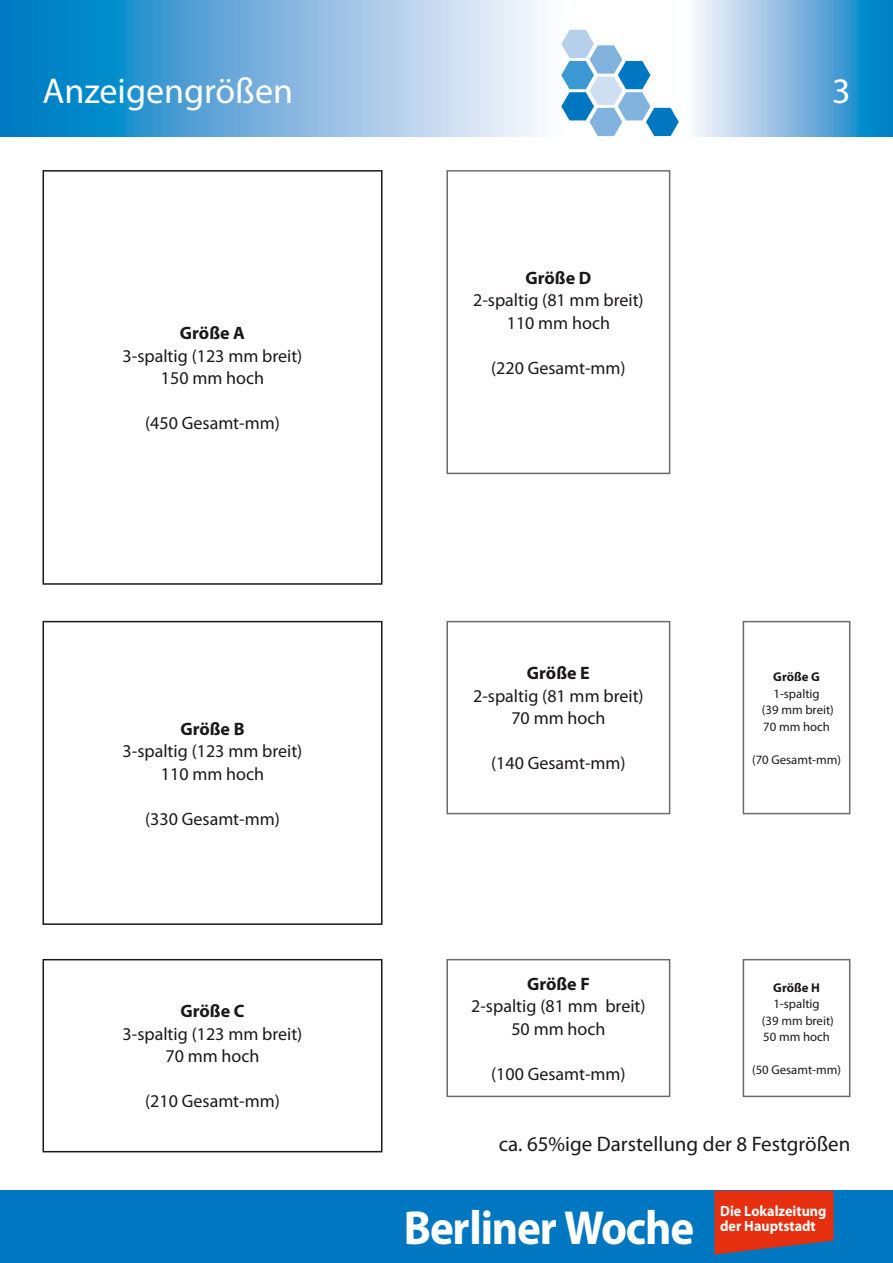
<style>
.page{position:relative;width:893px;height:1263px;background:#fff}
.page>*{position:absolute;margin:0;border:0;box-sizing:border-box;transform-origin:0 0}
.t1{font:700 48px "Myriad Pro";letter-spacing:-.025em;color:#fff;scale:.94 1}
.t2{font:36px "Myriad Pro";color:#fff}
.t3{font:21px "Myriad Pro";color:#1b1819}
.t4{font:18px/22.5px "Myriad Pro";color:#1b1819;text-align:center}
.t5{font:700 18px "Myriad Pro";color:#1b1819}
.t6{font:700 14.85px "Myriad Pro";color:#fff;scale:.95 1}
.t7{font:12.75px/16.5px "Myriad Pro";color:#1b1819;text-align:center}
.t8{font:700 12.75px "Myriad Pro";color:#1b1819}
</style>
<div class="page">
<div style="left:0;top:1191px;width:893px;height:72px;background:#0077c0"></div>
<svg style="left:714px;top:1191px;width:119px;height:63px;background:#cc3620"></svg>
<svg style="left:0;top:0;width:893px;height:136px;background:#7fbae0"></svg>
<svg style="left:561px;top:30px;width:118px;height:106px"></svg>
<div style="left:43px;top:959px;width:339px;height:193px;border:2px solid #1b1819"></div>
<div style="left:43px;top:621px;width:339px;height:304px;border:2px solid #1b1819"></div>
<div style="left:43px;top:170px;width:339px;height:415px;border:2px solid #1b1819"></div>
<div style="left:446px;top:621px;width:224px;height:193px;border:2px solid #6a6b6d"></div>
<div style="left:446px;top:959px;width:224px;height:138px;border:2px solid #6a6b6d"></div>
<div style="left:446px;top:170px;width:224px;height:304px;border:2px solid #6a6b6d"></div>
<div style="left:743px;top:959px;width:107px;height:138px;border:2px solid #6a6b6d"></div>
<div style="left:743px;top:621px;width:107px;height:193px;border:2px solid #6a6b6d"></div>
<h2 class="t2" style="left:43px;top:69px;width:252px">Anzeigengrößen</h2>
<h2 class="t2" style="left:832px;top:69px;width:20px">3</h2>
<p class="t5" style="left:180px;top:321px;width:67px">Größe A</p>
<p class="t4" style="left:123px;top:344px;width:181px">3-spaltig (123 mm breit)<br>150 mm hoch</p>
<p class="t4" style="left:145px;top:412px;width:136px">(450 Gesamt-mm)</p>
<p class="t5" style="left:180px;top:717px;width:66px">Größe B</p>
<p class="t4" style="left:123px;top:739px;width:181px">3-spaltig (123 mm breit)<br>110 mm hoch</p>
<p class="t4" style="left:145px;top:807px;width:136px">(330 Gesamt-mm)</p>
<p class="t5" style="left:180px;top:999px;width:66px">Größe C</p>
<p class="t4" style="left:123px;top:1022px;width:181px">3-spaltig (123 mm breit)<br>70 mm hoch</p>
<p class="t4" style="left:145px;top:1090px;width:136px">(210 Gesamt-mm)</p>
<p class="t5" style="left:525px;top:266px;width:67px">Größe D</p>
<p class="t4" style="left:473px;top:289px;width:172px">2-spaltig (81 mm breit)<br>110 mm hoch</p>
<p class="t4" style="left:491px;top:356px;width:136px">(220 Gesamt-mm)</p>
<p class="t5" style="left:527px;top:661px;width:64px">Größe E</p>
<p class="t4" style="left:473px;top:684px;width:172px">2-spaltig (81 mm breit)<br>70 mm hoch</p>
<p class="t4" style="left:491px;top:752px;width:136px">(140 Gesamt-mm)</p>
<p class="t5" style="left:527px;top:972px;width:64px">Größe F</p>
<p class="t4" style="left:471px;top:995px;width:176px">2-spaltig (81 mm breit)<br>50 mm hoch</p>
<p class="t4" style="left:491px;top:1062px;width:136px">(100 Gesamt-mm)</p>
<p class="t8" style="left:773px;top:668px;width:48px">Größe G</p>
<p class="t7" style="left:762px;top:685px;width:73px">1-spaltig<br>(39 mm breit)<br>70 mm hoch</p>
<p class="t7" style="left:752px;top:751px;width:90px">(70 Gesamt-mm)</p>
<p class="t8" style="left:773px;top:979px;width:48px">Größe H</p>
<p class="t7" style="left:762px;top:995px;width:73px">1-spaltig<br>(39 mm breit)<br>50 mm hoch</p>
<p class="t7" style="left:752px;top:1061px;width:90px">(50 Gesamt-mm)</p>
<p class="t3" style="left:499px;top:1131px;width:353px">ca. 65%ige Darstellung der 8 Festgrößen</p>
<p class="t6" style="left:720px;top:1201px;width:113px">Die Lokalzeitung</p>
<h1 class="t1" style="left:404px;top:1196px;width:310px">Berliner Woche</h1>
<p class="t6" style="left:720px;top:1217px;width:102px">der Hauptstadt</p>
</div>
